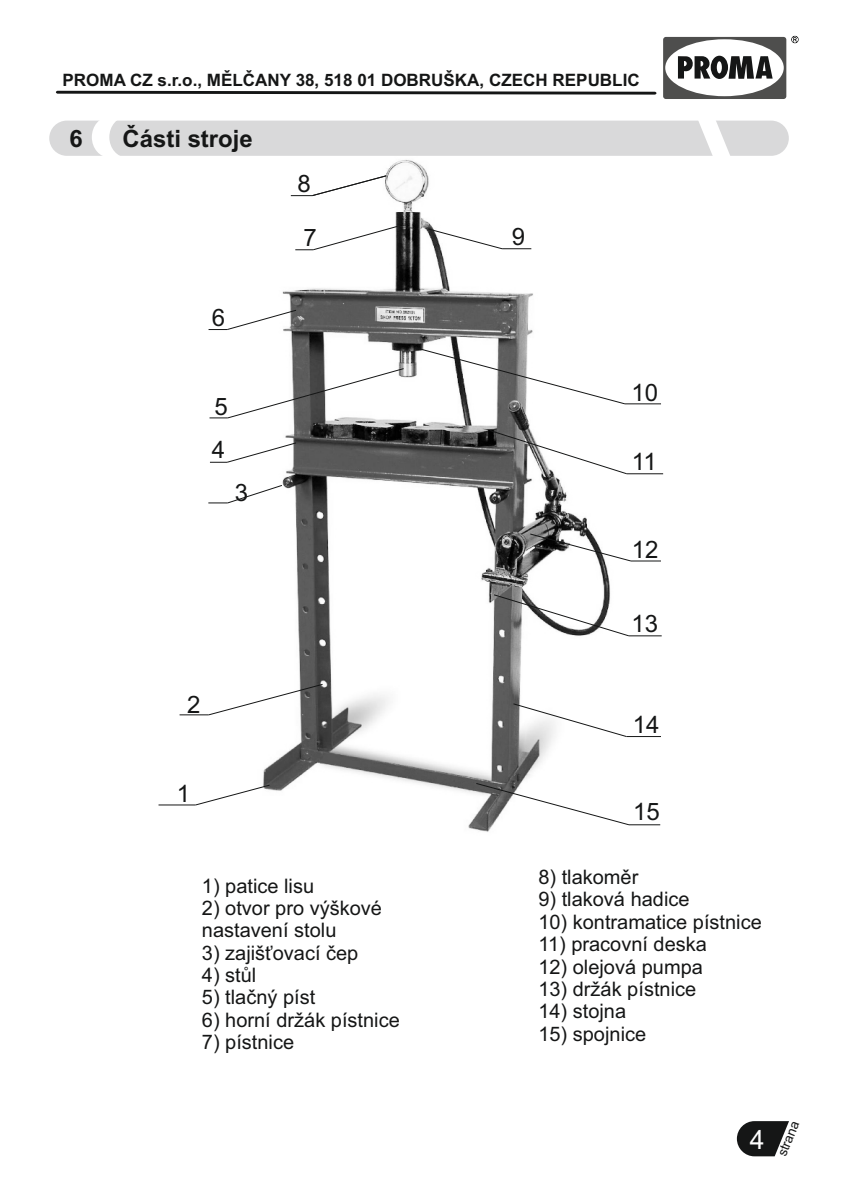
<style>
.page{position:relative;width:842px;height:1191px;background:#fff}
.page>*{position:absolute;margin:0;border:0;box-sizing:border-box;transform-origin:0 0}
.t1{font:26.6px "Arial";color:#fff}
.t2{font:24px "Arial";color:#151616}
.t3{font:700 23.8px "Arial";color:#151616}
.t4{font:20px/22.4px "Arial";color:#151616}
.t5{font:700 17px "Arial";color:#151616}
.t6{font:13.4px "Arial";color:#151616}
</style>
<div class="page">
<svg style="left:737px;top:1121px;width:52px;height:35px"></svg>
<svg style="left:663px;top:36px;width:136px;height:63px"></svg>
<svg style="left:56px;top:91px;width:600px;height:4px;background:#575757"></svg>
<img style="left:227px;top:160px;width:404px;height:672px">
<svg style="left:180px;top:684px;width:143px;height:31px"></svg>
<hr style="left:159px;top:804px;width:37px;height:1px;background:#151616">
<svg style="left:195px;top:784px;width:75px;height:21px"></svg>
<svg style="left:208px;top:485px;width:74px;height:18px"></svg>
<svg style="left:210px;top:442px;width:87px;height:21px"></svg>
<svg style="left:209px;top:368px;width:195px;height:50px"></svg>
<svg style="left:209px;top:310px;width:88px;height:20px"></svg>
<svg style="left:428px;top:228px;width:103px;height:21px"></svg>
<hr style="left:627px;top:473px;width:36px;height:1px;background:#151616">
<svg style="left:489px;top:430px;width:138px;height:44px"></svg>
<hr style="left:625px;top:403px;width:36px;height:1px;background:#151616">
<svg style="left:414px;top:347px;width:211px;height:57px"></svg>
<hr style="left:629px;top:635px;width:33px;height:1px;background:#151616">
<svg style="left:493px;top:594px;width:136px;height:42px"></svg>
<hr style="left:631px;top:560px;width:30px;height:1px;background:#151616">
<svg style="left:530px;top:533px;width:101px;height:28px"></svg>
<hr style="left:626px;top:736px;width:35px;height:1px;background:#151616">
<svg style="left:513px;top:703px;width:114px;height:34px"></svg>
<div style="left:49px;top:121px;width:740px;height:35px;background:#d9d9da;border-radius:18px"></div>
<svg style="left:696px;top:120px;width:37px;height:36px"></svg>
<svg style="left:92px;top:120px;width:35px;height:36px"></svg>
<hr style="left:629px;top:824px;width:31px;height:1px;background:#151616">
<svg style="left:476px;top:783px;width:153px;height:42px"></svg>
<svg style="left:291px;top:175px;width:96px;height:21px"></svg>
<svg style="left:295px;top:226px;width:103px;height:24px"></svg>
<p class="t5" style="left:62px;top:73px;width:579px">PROMA CZ s.r.o., MĚLČANY 38, 518 01 DOBRUŠKA, CZECH REPUBLIC</p>
<p class="t3" style="left:69px;top:130px;width:15px">6</p>
<p class="t3" style="left:123px;top:130px;width:132px">Části stroje</p>
<p class="t2" style="left:212px;top:309px;width:15px">6</p>
<p class="t2" style="left:214px;top:397px;width:15px">5</p>
<p class="t2" style="left:212px;top:440px;width:15px">4</p>
<p class="t2" style="left:235px;top:484px;width:15px">3</p>
<p class="t2" style="left:297px;top:175px;width:15px">8</p>
<p class="t2" style="left:303px;top:229px;width:15px">7</p>
<p class="t2" style="left:187px;top:695px;width:15px">2</p>
<p class="t2" style="left:177px;top:784px;width:15px">1</p>
<p class="t4" style="left:202px;top:876px;width:114px">1) patice lisu</p>
<p class="t4" style="left:202px;top:898px;width:182px">2) otvor pro výškové nastavení stolu</p>
<p class="t4" style="left:202px;top:943px;width:158px">3) zajišťovací čep</p>
<p class="t4" style="left:202px;top:965px;width:56px">4) stůl</p>
<p class="t4" style="left:202px;top:988px;width:115px">5) tlačný píst</p>
<p class="t4" style="left:202px;top:1010px;width:199px">6) horní držák pístnice</p>
<p class="t4" style="left:202px;top:1032px;width:94px">7) pístnice</p>
<p class="t2" style="left:512px;top:228px;width:15px">9</p>
<p class="t2" style="left:632px;top:383px;width:28px">10</p>
<p class="t2" style="left:632px;top:452px;width:26px">11</p>
<p class="t2" style="left:632px;top:540px;width:28px">12</p>
<p class="t2" style="left:632px;top:614px;width:28px">13</p>
<p class="t2" style="left:633px;top:715px;width:28px">14</p>
<p class="t2" style="left:633px;top:802px;width:28px">15</p>
<p class="t4" style="left:538px;top:867px;width:102px">8) tlakoměr</p>
<p class="t4" style="left:538px;top:890px;width:153px">9) tlaková hadice</p>
<p class="t4" style="left:538px;top:912px;width:225px">10) kontramatice pístnice</p>
<p class="t4" style="left:538px;top:934px;width:170px">11) pracovní deska</p>
<p class="t4" style="left:538px;top:957px;width:166px">12) olejová pumpa</p>
<p class="t4" style="left:538px;top:979px;width:159px">13) držák pístnice</p>
<p class="t4" style="left:538px;top:1001px;width:89px">14) stojna</p>
<p class="t4" style="left:538px;top:1024px;width:109px">15) spojnice</p>
<h1 class="t1" style="left:750px;top:1129px;width:16px">4</h1>
<p class="t6" style="left:777px;top:1153px;width:39px;rotate:-68deg">strana</p>
</div>
